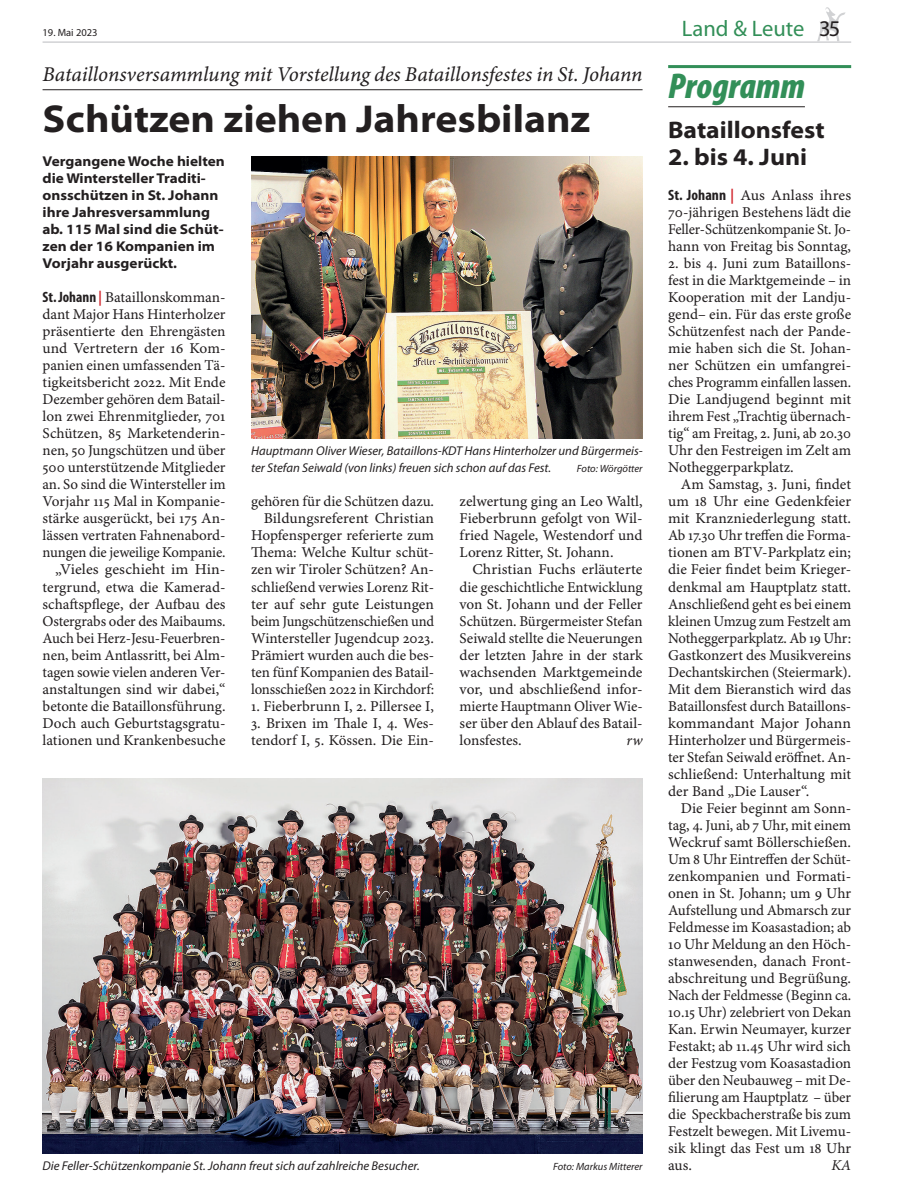
<style>
.page{position:relative;width:898px;height:1183px;background:#fff}
.page>*{position:absolute;margin:0;border:0;box-sizing:border-box;transform-origin:0 0}
.t1{font:700 semi-expanded 39px "Myriad Pro";color:#231f20}
.t2{font:italic 900 condensed 36px "Myriad Pro";color:#328f58}
.t3{font:700 semi-expanded 24px "Myriad Pro";color:#231f20}
.t4{font:22.5px "Myriad Pro";color:#328f58}
.t5{font:21px "Minion Pro It Capt";letter-spacing:-.01em;color:#231f20}
.t6{font:15px/17px "Minion Pro Capt";letter-spacing:-.005em;color:#231f20;text-align:justify}
.t7{font:15px "Minion Pro It Capt";color:#231f20}
.t8{font:italic 15px "Minion Pro";color:#231f20}
.t9{font:700 semi-expanded 14.25px/17px "Myriad Pro";color:#231f20}
.t10{font:italic 12.75px/17px "Myriad Pro";color:#231f20}
.t11{font:italic 10.5px "Myriad Pro";color:#231f20}
.t12{font:10.5px "Myriad Pro";color:#231f20}
.s1{color:#231f20}
.s2{font-family:"Myriad Pro";font-weight:700;font-stretch:condensed}
.s3{font-family:"Minion Pro Bold Capt";color:#d1232a}
</style>
<div class="page">
<svg style="left:817px;top:7px;width:28px;height:34px"></svg>
<hr style="left:43px;top:41px;width:807px;height:2px;background:#d1d2d4">
<hr style="left:43px;top:89px;width:599px;height:1px;background:#231f20">
<hr style="left:668px;top:65px;width:182px;height:3px;background:#328f58">
<hr style="left:668px;top:106px;width:136px;height:1px;background:#231f20">
<img style="left:43px;top:778px;width:599px;height:374px">
<img style="left:251px;top:157px;width:391px;height:281px">
<p class="t12" style="left:43px;top:27px;width:56px">19. Mai 2023</p>
<h3 class="t4" style="left:681px;top:16px;width:160px">Land &amp; Leute <span class="s1">35</span></h3>
<h3 class="t5" style="left:43px;top:61px;width:601px">Bataillonsversammlung mit Vorstellung des Bataillonsfestes in St. Johann</h3>
<h1 class="t1" style="left:43px;top:97px;width:549px">Schützen ziehen Jahresbilanz</h1>
<p class="t9" style="left:43px;top:153px;width:184px">Vergangene Woche hielten die Wintersteller Traditi&shy;onsschützen in St. Johann ihre Jahresversammlung ab. 115 Mal sind die Schüt&shy;zen der 16 Kompanien im<br>Vorjahr ausgerückt.</p>
<p class="t6" style="left:43px;top:289px;width:184px;text-align:right"><span class="s2">St. Johann</span> <span class="s3">|</span> Bataillonskomman&shy;dant Major Hans Hinterholzer präsentierte den Ehrengästen und Vertretern der 16 Kom&shy;panien einen umfassenden Tä&shy;tigkeitsbericht 2022. Mit Ende<br>Dezember gehören dem Batail&shy;lon zwei Ehrenmitglieder, 701<br>Schützen, 85 Marketenderin&shy;nen, 50 Jungschützen und über<br>500 unterstützende Mitglieder an. So sind die Wintersteller im<br>Vorjahr 115 Mal in Kompanie&shy;stärke ausgerückt, bei 175 An&shy;lässen vertraten Fahnenabord&shy;nungen die jeweilige Kompanie. „Vieles geschieht im Hin&shy;tergrund, etwa die Kamerad&shy;schaftspflege, der Aufbau des<br>Ostergrabs oder des Maibaums.<br>Auch bei Herz-Jesu-Feuerbren&shy;nen, beim Antlassritt, bei Alm&shy;tagen sowie vielen anderen Ver&shy;anstaltungen sind wir dabei,“ betonte die Bataillonsführung.<br>Doch auch Geburtstagsgratu&shy;lationen und Krankenbesuche</p>
<p class="t10" style="left:251px;top:443px;width:393px">Hauptmann Oliver Wieser, Bataillons-KDT Hans Hinterholzer und Bürgermeis&shy;ter Stefan Seiwald (von links) freuen sich schon auf das Fest.</p>
<p class="t11" style="left:576px;top:463px;width:67px">Foto: Wörgötter</p>
<p class="t6" style="left:251px;top:493px;width:184px;text-align:right">gehören für die Schützen dazu.<br>Bildungsreferent Christian<br>Hopfensperger referierte zum<br>Thema: Welche Kultur schüt&shy;zen wir Tiroler Schützen? An&shy;schließend verwies Lorenz Rit&shy;ter auf sehr gute Leistungen beim Jungschützenschießen und<br>Wintersteller Jugendcup 2023.<br>Prämiert wurden auch die bes&shy;ten fünf Kompanien des Batail&shy;lonsschießen 2022 in Kirchdorf:</p>
<p class="t6" style="left:251px;top:698px;width:184px">1. Fieberbrunn I, 2. Pillersee I,</p>
<p class="t6" style="left:251px;top:715px;width:184px">3. Brixen im Thale I, 4. Wes&shy;tendorf I, 5. Kössen. Die Ein-</p>
<p class="t6" style="left:459px;top:493px;width:184px">zelwertung ging an Leo Waltl, Fieberbrunn gefolgt von Wil&shy;fried Nagele, Westendorf und Lorenz Ritter, St. Johann.</p>
<p class="t6" style="left:459px;top:561px;width:184px;text-indent:13px">Christian Fuchs erläuterte die geschichtliche Entwicklung von St. Johann und der Feller Schützen. Bürgermeister Stefan Seiwald stellte die Neuerungen der letzten Jahre in der stark wachsenden Marktgemeinde vor, und abschließend infor&shy;mierte Hauptmann Oliver Wie&shy;ser über den Ablauf des Batail&shy;lonsfestes.</p>
<p class="t7" style="left:626px;top:730px;width:18px">rw</p>
<h2 class="t2" style="left:668px;top:67px;width:138px">Programm</h2>
<h3 class="t3" style="left:668px;top:117px;width:158px">Bataillonsfest</h3>
<h3 class="t3" style="left:668px;top:144px;width:140px">2. bis 4. Juni</h3>
<p class="t6" style="left:668px;top:187px;width:184px"><span class="s2">St. Johann</span> <span class="s3">|</span> Aus Anlass ihres 70-jährigen Bestehens lädt die Feller-Schützenkompanie St. Jo&shy;hann von Freitag bis Sonntag,</p>
<p class="t6" style="left:668px;top:255px;width:184px">2. bis 4. Juni zum Bataillons&shy;fest in die Marktgemeinde – in Kooperation mit der Landju&shy;gend– ein. Für das erste große Schützenfest nach der Pande&shy;mie haben sich die St. Johan&shy;ner Schützen ein umfangrei&shy;ches Programm einfallen lassen.<br>Die Landjugend beginnt mit ihrem Fest „Trachtig übernach&shy;tig“ am Freitag, 2. Juni, ab 20.30<br>Uhr den Festreigen im Zelt am Notheggerparkplatz.</p>
<p class="t6" style="left:668px;top:476px;width:184px;text-indent:13px">Am Samstag, 3. Juni, findet um 18 Uhr eine Gedenkfeier mit Kranzniederlegung statt.<br>Ab 17.30 Uhr treffen die Forma&shy;tionen am BTV-Parkplatz ein; die Feier findet beim Krieger&shy;denkmal am Hauptplatz statt.<br>Anschließend geht es bei einem kleinen Umzug zum Festzelt am Notheggerparkplatz. Ab 19 Uhr:<br>Gastkonzert des Musikvereins Dechantskirchen (Steiermark).<br>Mit dem Bieranstich wird das Bataillonsfest durch Bataillons&shy;kommandant Major Johann Hinterholzer und Bürgermeis&shy;ter Stefan Seiwald eröffnet. An&shy;schließend: Unterhaltung mit der Band „Die Lauser“.</p>
<p class="t6" style="left:668px;top:800px;width:184px;text-indent:13px">Die Feier beginnt am Sonn&shy;tag, 4. Juni, ab 7 Uhr, mit einem Weckruf samt Böllerschießen.<br>Um 8 Uhr Eintreffen der Schüt&shy;zenkompanien und Formati&shy;onen in St. Johann; um 9 Uhr Aufstellung und Abmarsch zur Feldmesse im Koasastadion; ab 10 Uhr Meldung an den Höch&shy;stanwesenden, danach Front&shy;abschreitung und Begrüßung.<br>Nach der Feldmesse (Beginn ca.<br>10.15 Uhr) zelebriert von Dekan Kan. Erwin Neumayer, kurzer Festakt; ab 11.45 Uhr wird sich der Festzug vom Koasastadion über den Neubauweg – mit De&shy;filierung am Hauptplatz – über die Speckbacherstraße bis zum Festzelt bewegen. Mit Livemu&shy;sik klingt das Fest um 18 Uhr</p>
<p class="t10" style="left:43px;top:1157px;width:378px">Die Feller-Schützenkompanie St. Johann freut sich auf zahlreiche Besucher.</p>
<p class="t11" style="left:553px;top:1160px;width:91px">Foto: Markus Mitterer</p>
<p class="t6" style="left:668px;top:1157px;width:25px">aus.</p>
<p class="t8" style="left:831px;top:1156px;width:21px">KA</p>
</div>
